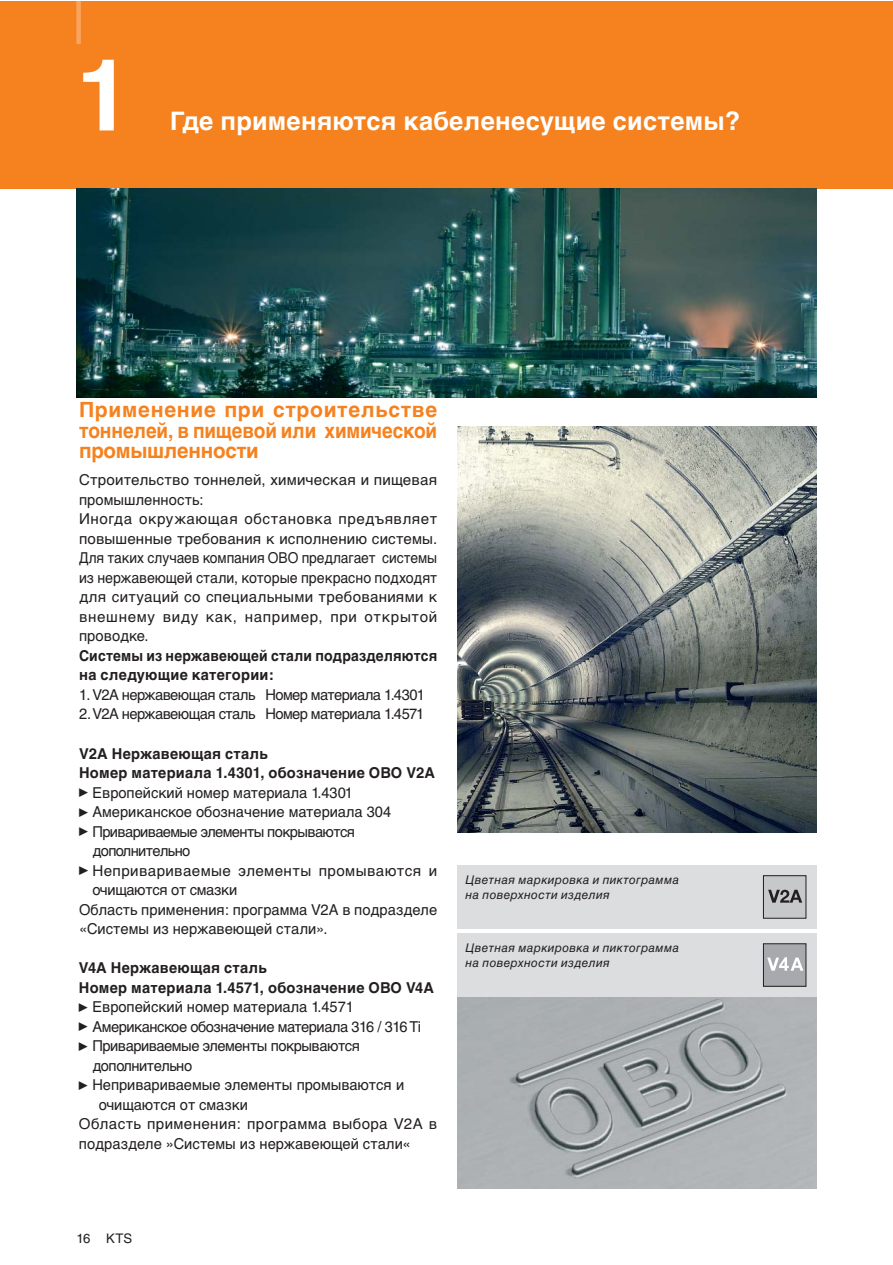
<style>
.page{position:relative;width:893px;height:1265px;background:#fff}
.page>*{position:absolute;margin:0;border:0;box-sizing:border-box;transform-origin:0 0}
.t1{font:700 99px "Helvetica Cyr";color:#fff}
.t2{font:700 25.5px "Helvetica Cyr";letter-spacing:.005em;color:#fff}
.t3{font:700 21px/20.5px "Helvetica Cyr";letter-spacing:-.01em;color:#f5821f;text-align:justify}
.t4{font:15px/19.5px "Helvetica Cyr Upright";color:#231f20}
.t5{font:15px/19.5px "Helvetica Cyr Upright";letter-spacing:-.04em;color:#231f20}
.t6{font:700 15px/19.5px "Helvetica Cyr";letter-spacing:.015em;color:#231f20}
.t7{font:15px/19.5px "Helvetica Cyr Upright";letter-spacing:-.03em;color:#231f20}
.t8{font:700 15px/19.5px "Helvetica Cyr";letter-spacing:.015em;color:#231f20;scale:.93 1}
.t9{font:15px "Helvetica Cyr Upright";letter-spacing:.025em;color:#231f20}
.t10{font:15px "Helvetica Cyr Upright";letter-spacing:.03em;color:#231f20}
.t11{font:15px "Helvetica Cyr Upright";letter-spacing:-.02em;color:#231f20}
.t12{font:13.2px "Helvetica Cyr Upright";color:#231f20}
.t13{font:12px/15px "Helvetica Cyr Inclined";letter-spacing:.025em;color:#231f20}
.s1{font-family:"Universal Newswith Comm Pi";font-size:9px}
</style>
<div class="page">
<div style="left:0;top:2px;width:892px;height:187px;background:#f5821f"></div>
<img style="left:76px;top:189px;width:740px;height:208px">
<img style="left:457px;top:997px;width:359px;height:191px">
<div style="left:457px;top:933px;width:359px;height:64px;background:#dcddde"></div>
<div style="left:763px;top:943px;width:43px;height:43px;background:#a7a9ac"></div>
<svg style="left:767px;top:957px;width:36px;height:13px"></svg>
<div style="left:763px;top:943px;width:43px;height:43px;border:1px solid #231f20"></div>
<img style="left:457px;top:427px;width:359px;height:405px">
<div style="left:76px;top:2px;width:5px;height:42px;background:#f9a45e"></div>
<div style="left:457px;top:865px;width:359px;height:64px;background:#dcddde"></div>
<div style="left:763px;top:875px;width:43px;height:43px;background:#c6c8ca"></div>
<svg style="left:768px;top:889px;width:34px;height:13px"></svg>
<div style="left:763px;top:875px;width:43px;height:43px;border:1px solid #231f20"></div>
<h1 class="t1" style="left:76px;top:38px;width:57px">1</h1>
<h2 class="t2" style="left:170px;top:106px;width:572px">Где применяются кабеленесущие системы?</h2>
<h3 class="t3" style="left:79px;top:399px;width:359px">Применение при строительстве тоннелей, в пищевой или химической промышленности</h3>
<p class="t4" style="left:79px;top:472px;width:360px">Строительство тоннелей, химическая и пищевая промышленность:<br>Иногда окружающая обстановка предъявляет повышенные требования к исполнению системы.<br>Для таких случаев компания ОВО предлагает системы из нержавеющей стали, которые прекрасно подходят для ситуаций со специальными требованиями к внешнему виду как, например, при открытой проводке.</p>
<p class="t8" style="left:79px;top:645px;width:386px">Системы из нержавеющей стали подразделяются на следующие категории:</p>
<p class="t5" style="left:79px;top:686px;width:347px">1. V2A нержавеющая сталь Номер материала 1.4301</p>
<p class="t5" style="left:79px;top:706px;width:347px">2. V2A нержавеющая сталь Номер материала 1.4571</p>
<p class="t6" style="left:79px;top:743px;width:357px">V2A Нержавеющая сталь<br>Номер материала 1.4301, обозначение ОВО V2A</p>
<p class="t4" style="left:79px;top:784px;width:275px"><span class="s1">-</span> Европейский номер материала 1.4301</p>
<p class="t4" style="left:79px;top:803px;width:313px"><span class="s1">-</span> Американское обозначение материала 304</p>
<p class="t5" style="left:92px;top:823px;width:264px;text-indent:-13px"><span class="s1">-</span> Привариваемые элементы покрываются дополнительно</p>
<p class="t10" style="left:79px;top:865px;width:359px"><span class="s1">-</span> Непривариваемые элементы промываются и</p>
<p class="t11" style="left:92px;top:884px;width:146px">очищаются от смазки</p>
<p class="t4" style="left:79px;top:901px;width:359px">Область применения: программа V2A в подразделе</p>
<p class="t4" style="left:79px;top:920px;width:250px">«Системы из нержавеющей стали».</p>
<p class="t6" style="left:79px;top:958px;width:356px">V4A Нержавеющая сталь<br>Номер материала 1.4571, обозначение ОВО V4A</p>
<p class="t4" style="left:79px;top:998px;width:276px"><span class="s1">-</span> Европейский номер материала 1.4571</p>
<p class="t7" style="left:79px;top:1018px;width:343px"><span class="s1">-</span> Американское обозначение материала 316 / 316 Ti</p>
<p class="t7" style="left:92px;top:1037px;width:269px;text-indent:-14px"><span class="s1">-</span> Привариваемые элементы покрываются дополнительно</p>
<p class="t4" style="left:79px;top:1076px;width:327px"><span class="s1">-</span> Непривариваемые элементы промываются и</p>
<p class="t4" style="left:99px;top:1096px;width:151px">очищаются от смазки</p>
<p class="t9" style="left:79px;top:1118px;width:360px">Область применения: программа выбора V2A в</p>
<p class="t4" style="left:79px;top:1135px;width:333px">подразделе »Системы из нержавеющей стали«</p>
<p class="t13" style="left:465px;top:874px;width:215px">Цветная маркировка и пиктограмма на поверхности изделия</p>
<p class="t13" style="left:465px;top:942px;width:215px">Цветная маркировка и пиктограмма на поверхности изделия</p>
<p class="t12" style="left:76px;top:1233px;width:57px">16 KTS</p>
</div>
